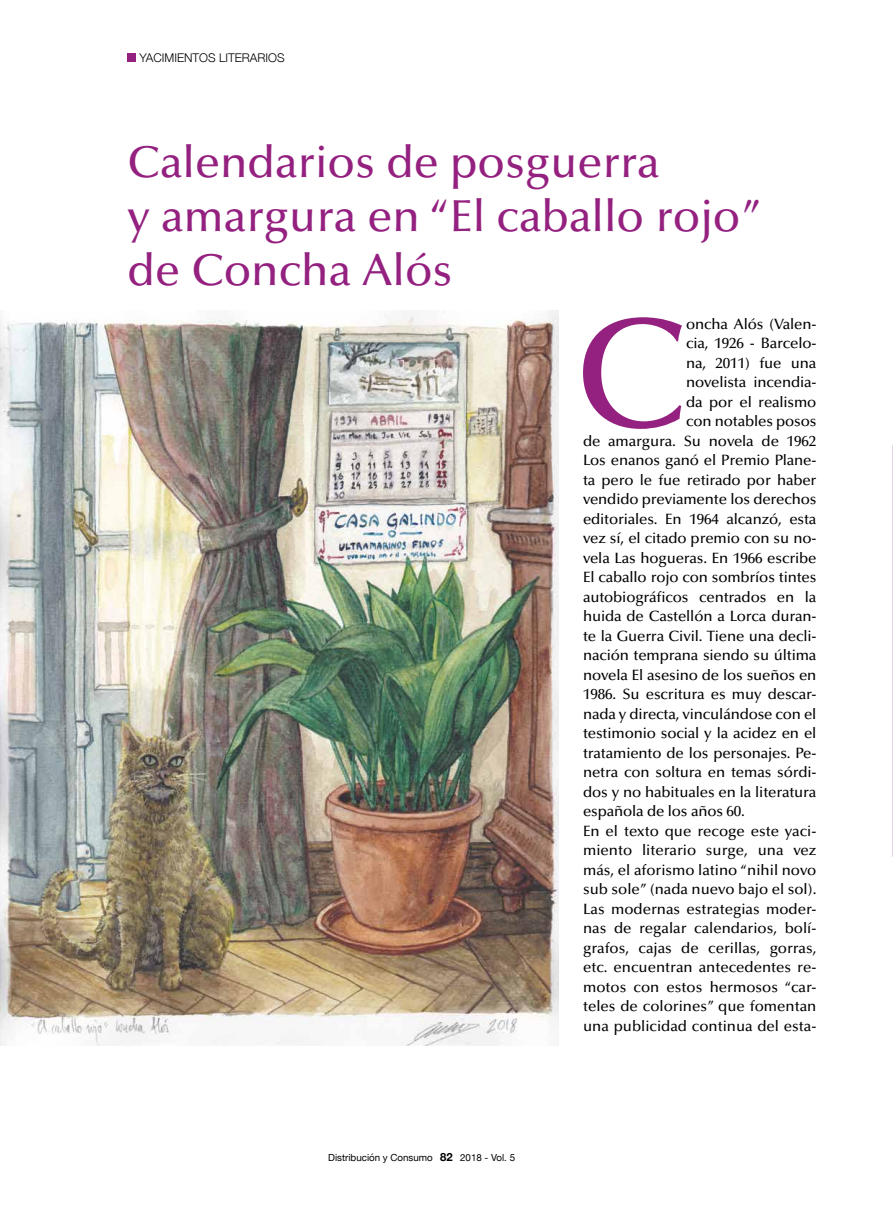
<style>
.page{position:relative;width:893px;height:1212px;background:#fff}
.page>*{position:absolute;margin:0;border:0;box-sizing:border-box;transform-origin:0 0}
.t1{font:500 156.9px "Optima";color:#942080}
.t2{font:500 45px/54px "Optima";color:#942080}
.t3{font:500 15px "Optima";letter-spacing:-.01em;color:#000}
.t4{font:300 12px "Helvetica Neue";color:#000}
.t5{font:9.75px "Helvetica Neue";color:#000}
.s1{font-weight:700;font-size:11.25px}
</style>
<div class="page">
<img style="left:0;top:310px;width:558px;height:736px">
<div style="left:128px;top:53px;width:8px;height:9px;background:#942080"></div>
<p class="t4" style="left:139px;top:48px;width:147px">YACIMIENTOS LITERARIOS</p>
<h2 class="t2" style="left:128px;top:136px;width:637px">Calendarios de posguerra<br>y amargura en “El caballo rojo” de Concha Alós</h2>
<h1 class="t1" style="left:574px;top:286px;width:115px">C</h1>
<p class="t3" style="left:686px;top:315px;width:132px">oncha Alós (Valen-</p>
<p class="t3" style="left:686px;top:335px;width:132px">cia, 1926 - Barcelo-</p>
<p class="t3" style="left:686px;top:354px;width:132px">na, 2011) fue una</p>
<p class="t3" style="left:686px;top:374px;width:132px">novelista incendia-</p>
<p class="t3" style="left:686px;top:393px;width:132px">da por el realismo</p>
<p class="t3" style="left:686px;top:413px;width:132px">con notables posos</p>
<p class="t3" style="left:583px;top:432px;width:235px">de amargura. Su novela de 1962</p>
<p class="t3" style="left:583px;top:452px;width:235px">Los enanos ganó el Premio Plane-</p>
<p class="t3" style="left:583px;top:471px;width:235px">ta pero le fue retirado por haber</p>
<p class="t3" style="left:583px;top:491px;width:235px">vendido previamente los derechos</p>
<p class="t3" style="left:583px;top:510px;width:235px">editoriales. En 1964 alcanzó, esta</p>
<p class="t3" style="left:583px;top:530px;width:235px">vez sí, el citado premio con su no-</p>
<p class="t3" style="left:583px;top:549px;width:235px">vela Las hogueras. En 1966 escribe</p>
<p class="t3" style="left:583px;top:569px;width:235px">El caballo rojo con sombríos tintes</p>
<p class="t3" style="left:583px;top:588px;width:235px">autobiográficos centrados en la</p>
<p class="t3" style="left:583px;top:608px;width:235px">huida de Castellón a Lorca duran-</p>
<p class="t3" style="left:583px;top:627px;width:235px">te la Guerra Civil. Tiene una decli-</p>
<p class="t3" style="left:583px;top:647px;width:235px">nación temprana siendo su última</p>
<p class="t3" style="left:583px;top:666px;width:235px">novela El asesino de los sueños en</p>
<p class="t3" style="left:583px;top:686px;width:235px">1986. Su escritura es muy descar-</p>
<p class="t3" style="left:583px;top:705px;width:235px">nada y directa, vinculándose con el</p>
<p class="t3" style="left:583px;top:725px;width:235px">testimonio social y la acidez en el</p>
<p class="t3" style="left:583px;top:744px;width:235px">tratamiento de los personajes. Pe-</p>
<p class="t3" style="left:583px;top:764px;width:235px">netra con soltura en temas sórdi-</p>
<p class="t3" style="left:583px;top:783px;width:235px">dos y no habituales en la literatura</p>
<p class="t3" style="left:583px;top:803px;width:163px">española de los años 60.</p>
<p class="t3" style="left:583px;top:822px;width:235px">En el texto que recoge este yaci-</p>
<p class="t3" style="left:583px;top:842px;width:235px">miento literario surge, una vez</p>
<p class="t3" style="left:583px;top:861px;width:235px">más, el aforismo latino “nihil novo</p>
<p class="t3" style="left:583px;top:881px;width:235px">sub sole” (nada nuevo bajo el sol).</p>
<p class="t3" style="left:583px;top:900px;width:235px">Las modernas estrategias moder-</p>
<p class="t3" style="left:583px;top:920px;width:235px">nas de regalar calendarios, bolí-</p>
<p class="t3" style="left:583px;top:939px;width:235px">grafos, cajas de cerillas, gorras,</p>
<p class="t3" style="left:583px;top:959px;width:235px">etc. encuentran antecedentes re-</p>
<p class="t3" style="left:583px;top:978px;width:235px">motos con estos hermosos “car-</p>
<p class="t3" style="left:583px;top:998px;width:235px">teles de colorines” que fomentan</p>
<p class="t3" style="left:583px;top:1017px;width:235px">una publicidad continua del esta-</p>
<p class="t5" style="left:328px;top:1150px;width:188px">Distribución y Consumo <span class="s1">82</span> 2018 - Vol. 5</p>
</div>
